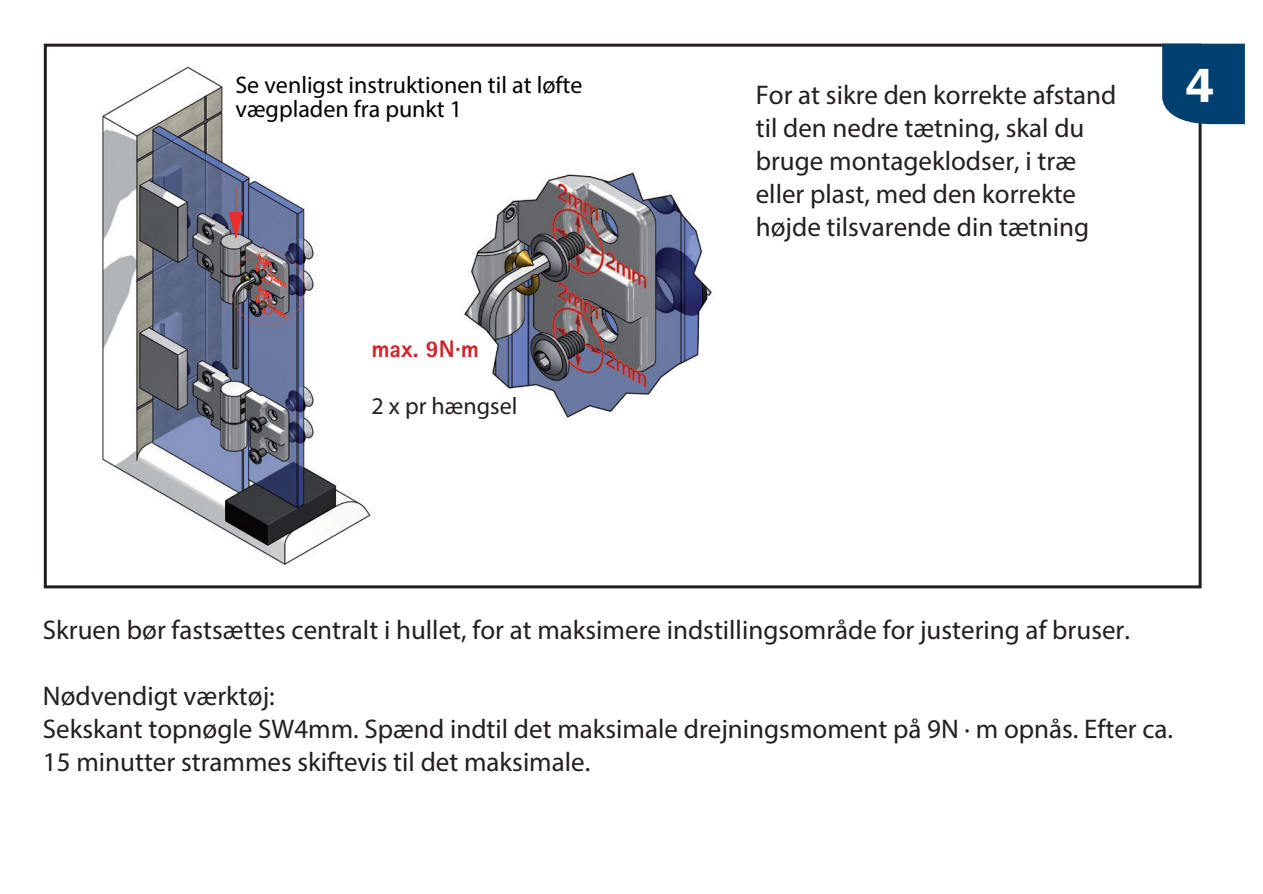
<style>
.page{position:relative;width:1263px;height:894px;background:#fff}
.page>*{position:absolute;margin:0;border:0;box-sizing:border-box;transform-origin:0 0}
.t1{font:600 48.9px "Franklin Got Itc TCE";color:#fff}
.t2{font:27px/33px "Myriad Pro";color:#231f20}
.t3{font:24px/24px "Myriad Pro";color:#000}
.t4{font:24px "Myriad Pro";color:#231f20}
.t5{font:800 24px "Rotis Sans Serif";color:#d1232a}
</style>
<div class="page">
<div style="left:44px;top:44px;width:1157px;height:544px;border:3px solid #231f20"></div>
<div style="left:1162px;top:44px;width:83px;height:80px;background:#004071"></div>
<img style="left:102px;top:66px;width:610px;height:499px">
<p class="t3" style="left:235px;top:72px;width:348px">Se venligst instruktionen til at løfte vægpladen fra punkt 1</p>
<p class="t5" style="left:371px;top:333px;width:109px">max. 9N·m</p>
<p class="t4" style="left:371px;top:391px;width:147px">2 x pr hængsel</p>
<p class="t2" style="left:756px;top:78px;width:362px">For at sikre den korrekte afstand til den nedre tætning, skal du bruge montageklodser, i træ eller plast, med den korrekte højde tilsvarende din tætning</p>
<h1 class="t1" style="left:1185px;top:58px;width:30px">4</h1>
<p class="t2" style="left:43px;top:612px;width:1088px">Skruen bør fastsættes centralt i hullet, for at maksimere indstillingsområde for justering af bruser.</p>
<p class="t2" style="left:43px;top:679px;width:1131px">Nødvendigt værktøj:<br>Sekskant topnøgle SW4mm. Spænd indtil det maksimale drejningsmoment på 9N · m opnås. Efter ca.<br>15 minutter strammes skiftevis til det maksimale.</p>
</div>
